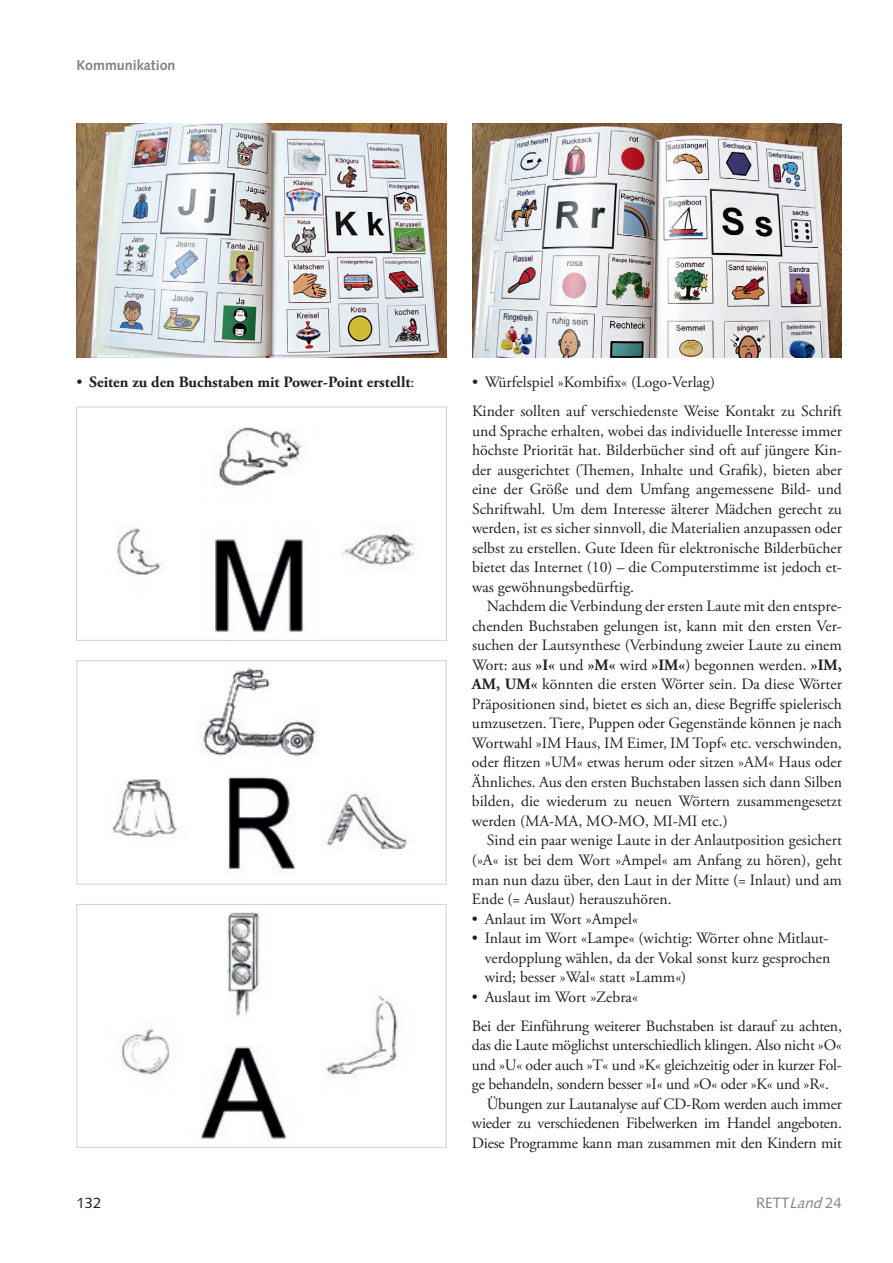
<style>
.page{position:relative;width:893px;height:1263px;background:#fff}
.page>*{position:absolute;margin:0;border:0;box-sizing:border-box;transform-origin:0 0}
.t1{font:15.75px/19.5px "Adobe Garamond Pro";letter-spacing:-.015em;color:#231f20;text-align:justify}
.t2{font:700 15.75px "Adobe Garamond Pro";color:#231f20}
.t3{font:15px "Syntax LT Std";color:#808285}
.t4{font:15px "Syntax LT Std";color:#231f20}
.t5{font:700 14.25px "Syntax LT Std";color:#808285}
.s1{font-weight:400}
.s2{font-weight:700}
.s3{font-style:italic}
</style>
<div class="page">
<img style="left:111px;top:667px;width:303px;height:207px">
<div style="left:77px;top:660px;width:369px;height:224px;border:1px solid #d1d2d4"></div>
<img style="left:117px;top:427px;width:298px;height:206px">
<div style="left:76px;top:407px;width:371px;height:234px;border:1px solid #d1d2d4"></div>
<img style="left:120px;top:912px;width:286px;height:228px">
<div style="left:77px;top:904px;width:369px;height:244px;border:1px solid #d1d2d4"></div>
<img style="left:472px;top:124px;width:370px;height:234px">
<img style="left:77px;top:124px;width:369px;height:234px">
<p class="t5" style="left:77px;top:57px;width:100px">Kommunikation</p>
<p class="t2" style="left:77px;top:373px;width:339px"><span class="s1">•</span> Seiten zu den Buchstaben mit Power-Point erstellt<span class="s1">:</span></p>
<p class="t1" style="left:472px;top:368px;width:371px;line-height:29.2px">• Würfelspiel »Kombifix« (Logo-Verlag)<br>Kinder sollten auf verschiedenste Weise Kontakt zu Schrift</p>
<p class="t1" style="left:472px;top:422px;width:371px">und Sprache erhalten, wobei das individuelle Interesse immer höchste Priorität hat. Bilderbücher sind oft auf jüngere Kin&shy;der ausgerichtet (Themen, Inhalte und Grafik), bieten aber eine der Größe und dem Umfang angemessene Bild- und Schriftwahl. Um dem Interesse älterer Mädchen gerecht zu werden, ist es sicher sinnvoll, die Materialien anzupassen oder selbst zu erstellen. Gute Ideen für elektronische Bilderbücher bietet das Internet (10) – die Computerstimme ist jedoch et&shy;was gewöhnungsbedürftig.</p>
<p class="t1" style="left:472px;top:597px;width:371px;text-indent:15px">Nachdem die Verbindung der ersten Laute mit den entspre&shy;chenden Buchstaben gelungen ist, kann mit den ersten Ver&shy;suchen der Lautsynthese (Verbindung zweier Laute zu einem Wort: aus <span class="s2">»I«</span> und <span class="s2">»M«</span> wird <span class="s2">»IM«</span>) begonnen werden. <span class="s2">»IM, AM, UM«</span> könnten die ersten Wörter sein. Da diese Wörter Präpositionen sind, bietet es sich an, diese Begriffe spielerisch umzusetzen. Tiere, Puppen oder Gegenstände können je nach Wortwahl »IM Haus, IM Eimer, IM Topf« etc. verschwinden, oder flitzen »UM« etwas herum oder sitzen »AM« Haus oder Ähnliches. Aus den ersten Buchstaben lassen sich dann Silben bilden, die wiederum zu neuen Wörtern zusammengesetzt werden (MA-MA, MO-MO, MI-MI etc.)</p>
<p class="t1" style="left:472px;top:831px;width:371px;text-indent:15px">Sind ein paar wenige Laute in der Anlautposition gesichert (»A« ist bei dem Wort »Ampel« am Anfang zu hören), geht man nun dazu über, den Laut in der Mitte (= Inlaut) und am Ende (= Auslaut) herauszuhören.</p>
<p class="t1" style="left:472px;top:909px;width:167px">• Anlaut im Wort »Ampel«</p>
<p class="t1" style="left:485px;top:929px;width:347px;text-indent:-13px">• Inlaut im Wort «Lampe« (wichtig: Wörter ohne Mitlaut&shy;verdopplung wählen, da der Vokal sonst kurz gesprochen wird; besser »Wal« statt »Lamm«)</p>
<p class="t1" style="left:472px;top:982px;width:371px;line-height:29.2px">• Auslaut im Wort »Zebra«<br>Bei der Einführung weiterer Buchstaben ist darauf zu achten,</p>
<p class="t1" style="left:472px;top:1036px;width:371px">das die Laute möglichst unterschiedlich klingen. Also nicht »O«</p>
<p class="t1" style="left:472px;top:1055px;width:371px">und »U« oder auch »T« und »K« gleichzeitig oder in kurzer Fol-</p>
<p class="t1" style="left:472px;top:1075px;width:358px">ge behandeln, sondern besser »I« und »O« oder »K« und »R«.</p>
<p class="t1" style="left:487px;top:1094px;width:357px">Übungen zur Lautanalyse auf CD-Rom werden auch immer</p>
<p class="t1" style="left:472px;top:1114px;width:371px">wieder zu verschiedenen Fibelwerken im Handel angeboten.</p>
<p class="t1" style="left:472px;top:1133px;width:371px">Diese Programme kann man zusammen mit den Kindern mit</p>
<p class="t4" style="left:77px;top:1194px;width:27px">132</p>
<p class="t3" style="left:756px;top:1194px;width:87px">RETT<span class="s3">Land</span>24</p>
</div>
